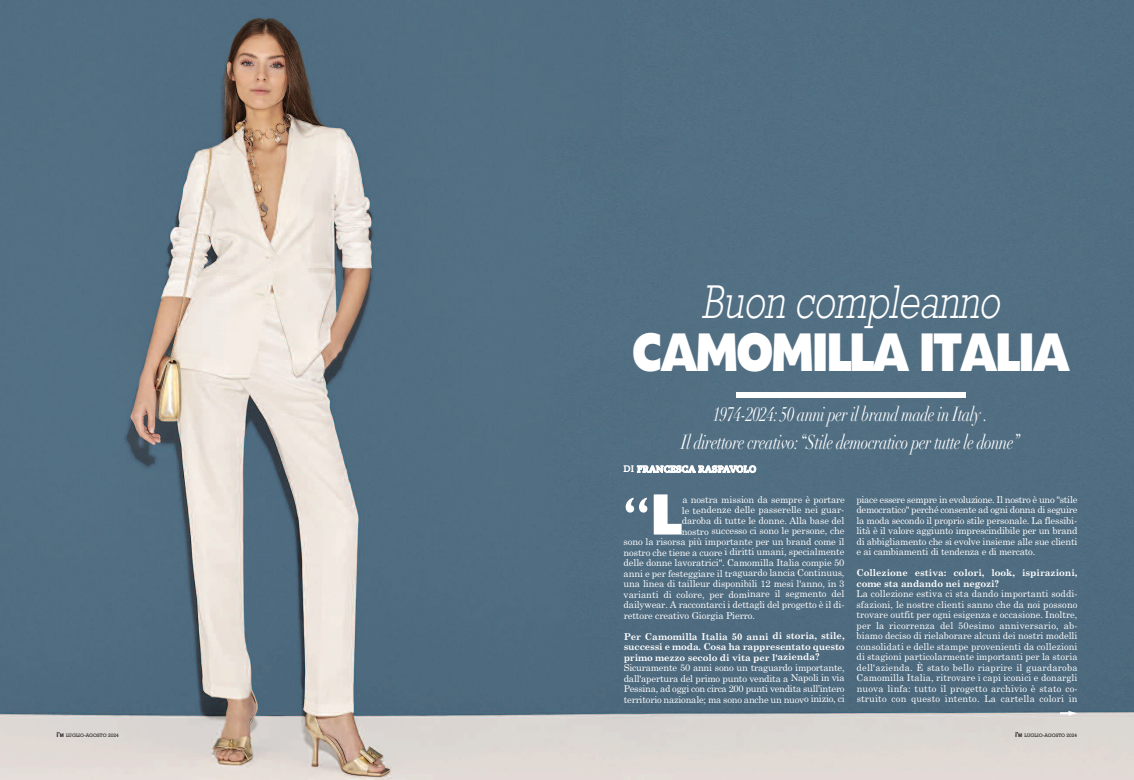
<style>
.page{position:relative;width:1134px;height:780px;background:#fff}
.page>*{position:absolute;margin:0;border:0;box-sizing:border-box;transform-origin:0 0}
.t1{font:600 53.4px "Gill Sans";color:#fff}
.t2{font:50px "Headline NEWS";letter-spacing:-.085em;color:#fff;scale:.85 1}
.t3{font:italic 300 48px "Rockwell";color:#fff;scale:.79 1}
.t4{font:italic 20px/28px "Didot";letter-spacing:-.025em;color:#fff;text-align:center;scale:.76 1}
.t5{font:9.5px/10.5px "Century Schoolbook";letter-spacing:-.01em;color:#fff;text-align:justify}
.t6{font:700 9.5px/10.5px "Century Schoolbook";letter-spacing:-.01em;color:#fff;text-align:justify}
.t7{font:9.5px "Caecilia Heavy Os F";color:#fff}
.t8{font:5px "Rockwell";color:#231f20}
.s1{font-family:"Arial";font-weight:700;font-size:7px}
.s2{font-family:"Arial";font-weight:700}
.s3{font-family:"Headline NEWS";font-weight:400}
</style>
<div class="page">
<img style="left:0;top:0;width:1134px;height:780px">
<div style="left:735px;top:392px;width:230px;height:5px;background:#fff"></div>
<svg style="left:1060px;top:710px;width:17px;height:5px"></svg>
<p class="t8" style="left:57px;top:732px;width:64px"><span class="s1">i’</span><span class="s2">M</span> LUGLIO-AGOSTO 2024</p>
<h3 class="t3" style="left:702px;top:273px;width:390px">Buon compleanno</h3>
<h2 class="t2" style="left:630px;top:330px;width:519px">CAMOMILLA ITALIA</h2>
<h3 class="t4" style="left:681px;top:400px;width:447px">1974-2024: 50 anniper il brand made in Italy .<br>Il direttore creativo:“Stile democratico per tutte le donne”</h3>
<p class="t7" style="left:623px;top:463px;width:134px">AF CO^K`BP`^=O^PM^SLIL</p>
<h1 class="t1" style="left:623px;top:485px;width:61px">“<span class="s3">L</span></h1>
<p class="t5" style="left:682px;top:494px;width:164px">a nostra mission da sempre è portare</p>
<p class="t5" style="left:682px;top:505px;width:164px">le tendenze delle passerelle nei guar-</p>
<p class="t5" style="left:682px;top:515px;width:164px">daroba di tutte le donne. Alla base del</p>
<p class="t5" style="left:682px;top:526px;width:164px">nostro successo ci sono le persone, che</p>
<p class="t5" style="left:624px;top:536px;width:222px">sono la risorsa più importante per un brand come il</p>
<p class="t5" style="left:624px;top:547px;width:222px">nostro che tiene a cuore i diritti umani, specialmente</p>
<p class="t5" style="left:624px;top:557px;width:222px">delle donne lavoratrici". Camomilla Italia compie 50</p>
<p class="t5" style="left:624px;top:568px;width:222px">anni e per festeggiare il traguardo lancia Continuus,</p>
<p class="t5" style="left:624px;top:578px;width:222px">una linea di tailleur disponibili 12 mesi l'anno, in 3</p>
<p class="t5" style="left:624px;top:589px;width:222px">varianti di colore, per dominare il segmento del</p>
<p class="t5" style="left:624px;top:599px;width:222px">dailywear. A raccontarci i dettagli del progetto è il di-</p>
<p class="t5" style="left:624px;top:610px;width:133px">rettore creativo Giorgia Pierro.</p>
<p class="t6" style="left:624px;top:631px;width:222px">Per Camomilla Italia 50 anni di storia, stile, successi e moda. Cosa ha rappresentato questo primo mezzo secolo di vita per l'azienda?</p>
<p class="t5" style="left:624px;top:662px;width:222px">Sicuramente 50 anni sono un traguardo importante, dall'apertura del primo punto vendita a Napoli in via Pessina, ad oggi con circa 200 punti vendita sull’intero territorio nazionale; ma sono anche un nuovo inizio, ci</p>
<p class="t5" style="left:856px;top:494px;width:222px">piace essere sempre in evoluzione. Il nostro è uno "stile democratico" perché consente ad ogni donna di seguire la moda secondo il proprio stile personale. La flessibi&shy;lità è il valore aggiunto imprescindibile per un brand di abbigliamento che si evolve insieme alle sue clienti e ai cambiamenti di tendenza e di mercato.</p>
<p class="t6" style="left:856px;top:567px;width:222px">Collezione estiva: colori, look, ispirazioni, come sta andando nei negozi?</p>
<p class="t5" style="left:856px;top:588px;width:223px">La collezione estiva ci sta dando importanti soddi&shy;sfazioni, le nostre clienti sanno che da noi possono trovare outfit per ogni esigenza e occasione. Inoltre, per la ricorrenza del 50esimo anniversario, ab&shy;biamo deciso di rielaborare alcuni dei nostri modelli consolidati e delle stampe provenienti da collezioni di stagioni particolarmente importanti per la storia dell'azienda. È stato bello riaprire il guardaroba Camomilla Italia, ritrovare i capi iconici e donargli nuova linfa: tutto il progetto archivio è stato co&shy;struito con questo intento. La cartella colori in</p>
<p class="t8" style="left:1015px;top:732px;width:64px"><span class="s1">i’</span><span class="s2">M</span> LUGLIO-AGOSTO 2024</p>
</div>
